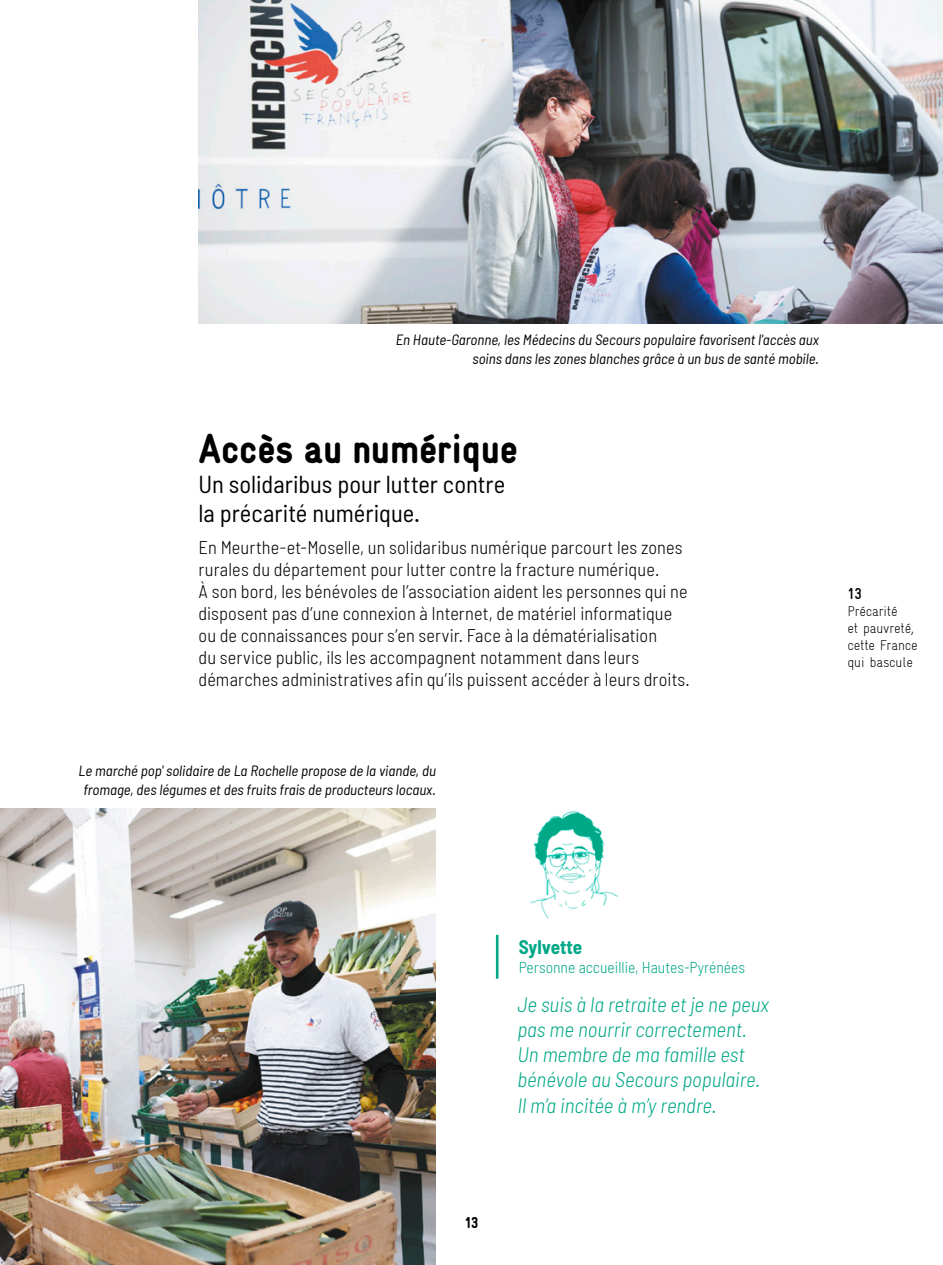
<style>
.page{position:relative;width:943px;height:1265px;background:#fff}
.page>*{position:absolute;margin:0;border:0;box-sizing:border-box;transform-origin:0 0}
.Titre_de_paragraphe{font:900 42px "Gravur Condensed Pro";color:#000}
.Sous-titre{font:semi-condensed 24.5px/29.4px "Barlow";color:#000}
.Verbatim{font:italic 300 semi-condensed 21px/25.2px "Barlow";color:#00a887}
.t1{font:700 semi-condensed 19.25px "Barlow";letter-spacing:-.005em;color:#00a887}
.Textes_courants{font:300 semi-condensed 18.38px/22.1px "Barlow";letter-spacing:.005em;color:#000}
.t2{font:300 semi-condensed 15.75px "Barlow";color:#00a887}
.t3{font:900 15.75px "Gravur Condensed Pro";color:#000}
.folio_1{font:700 15.75px "Gravur Condensed Pro";color:#000}
.Légende_photo{font:italic semi-condensed 14.88px/19.2px "Barlow";color:#000;text-align:center}
.folio_1-2{font:300 14.17px/17.2px "Gravur Condensed Pro";letter-spacing:-.01em;color:#000}
</style>
<div class="page">
<img style="left:0;top:809px;width:436px;height:456px">
<img style="left:198px;top:0;width:745px;height:323px">
<img style="left:508px;top:801px;width:124px;height:124px;border-radius:62px">
<hr style="left:496px;top:935px;width:2px;height:44px;background:#00a887">
<p class="Légende_photo" style="left:395px;top:329px;width:425px;text-align:right">En Haute-Garonne, les Médecins du Secours populaire favorisent l'accès aux soins dans les zones blanches grâce à un bus de santé mobile.</p>
<p class="Titre_de_paragraphe" style="left:198px;top:425px;width:321px">Accès au numérique</p>
<p class="Sous-titre" style="left:198px;top:468px;width:308px">Un solidaribus pour lutter contre la précarité numérique.</p>
<p class="Textes_courants" style="left:198px;top:536px;width:493px">En Meurthe-et-Moselle, un solidaribus numérique parcourt les zones rurales du département pour lutter contre la fracture numérique.<br>À son bord, les bénévoles de l’association aident les personnes qui ne disposent pas d’une connexion à Internet, de matériel informatique ou de connaissances pour s’en servir. Face à la dématérialisation<br>du service public, ils les accompagnent notamment dans leurs démarches administratives afin qu’ils puissent accéder à leurs droits.</p>
<p class="folio_1" style="left:847px;top:585px;width:16px">13</p>
<p class="folio_1-2" style="left:847px;top:602px;width:72px">Précarité<br>et pauvreté, cette France qui bascule</p>
<p class="Légende_photo" style="left:79px;top:761px;width:359px">Le marché pop' solidaire de La Rochelle propose de la viande, du fromage, des légumes et des fruits frais de producteurs locaux.</p>
<p class="t3" style="left:465px;top:1214px;width:15px">13</p>
<p class="t1" style="left:518px;top:935px;width:65px">Sylvette</p>
<p class="t2" style="left:518px;top:958px;width:228px">Personne accueillie, Hautes-Pyrénées</p>
<p class="Verbatim" style="left:517px;top:991px;width:253px">Je suis à la retraite et je ne peux pas me nourrir correctement.<br>Un membre de ma famille est bénévole au Secours populaire.<br>Il m’a incitée à m’y rendre.</p>
</div>
